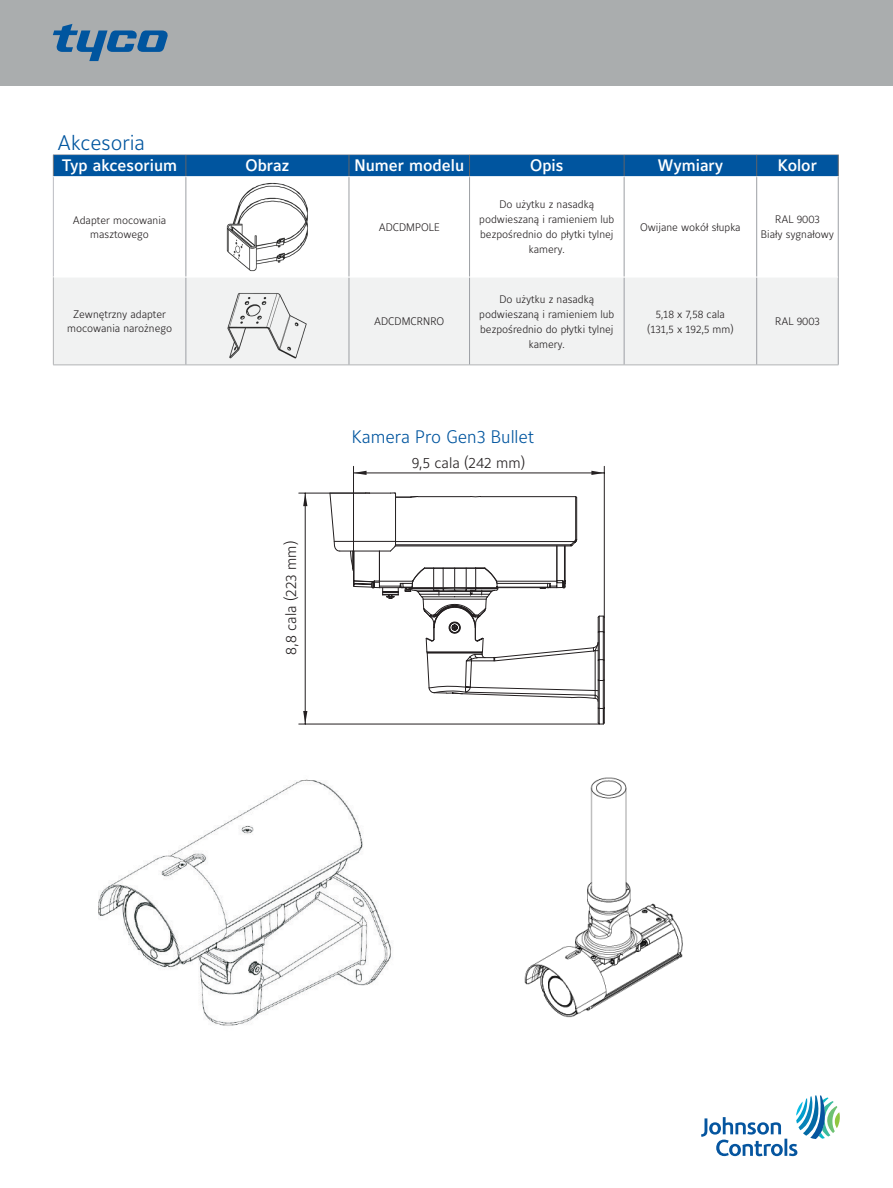
<style>
.page{position:relative;width:893px;height:1188px;background:#fff}
.page>*{position:absolute;margin:0;border:0;box-sizing:border-box;transform-origin:0 0}
.t1{font:300 21px "Maurea Jci Lf ML";color:#00559f}
.t2{font:300 18px "Maurea Jci Lf ML";color:#00559f}
.t3{font:500 16.5px "Maurea Jci Lf ML";color:#fff}
.t4{font:300 15px "Maurea Jci Lf ML";color:#231f20}
.t5{font:300 10.8px/15px "Maurea Jci Lf ML";color:#231f20;text-align:center}
</style>
<div class="page">
<div style="left:54px;top:278px;width:784px;height:87px;background:#f1f2f2"></div>
<div style="left:53px;top:155px;width:786px;height:22px;background:#00559f"></div>
<hr style="left:53px;top:154px;width:133px;height:1px;background:#bbbdc2">
<hr style="left:186px;top:154px;width:163px;height:1px;background:#bbbdc2">
<hr style="left:349px;top:154px;width:121px;height:1px;background:#bbbdc2">
<hr style="left:470px;top:154px;width:154px;height:1px;background:#bbbdc2">
<hr style="left:624px;top:154px;width:133px;height:1px;background:#bbbdc2">
<hr style="left:757px;top:154px;width:81px;height:1px;background:#bbbdc2">
<hr style="left:53px;top:177px;width:1px;height:100px;background:#bbbdc2">
<hr style="left:186px;top:177px;width:1px;height:100px;background:#9c9fa4">
<hr style="left:186px;top:277px;width:1px;height:88px;background:#9c9fa4">
<hr style="left:349px;top:177px;width:1px;height:100px;background:#9c9fa4">
<hr style="left:349px;top:277px;width:1px;height:88px;background:#9c9fa4">
<hr style="left:469px;top:177px;width:1px;height:100px;background:#9c9fa4">
<hr style="left:469px;top:277px;width:1px;height:88px;background:#9c9fa4">
<hr style="left:624px;top:177px;width:1px;height:100px;background:#9c9fa4">
<hr style="left:624px;top:277px;width:1px;height:88px;background:#9c9fa4">
<hr style="left:756px;top:177px;width:1px;height:100px;background:#9c9fa4">
<hr style="left:756px;top:277px;width:1px;height:88px;background:#9c9fa4">
<hr style="left:838px;top:177px;width:1px;height:100px;background:#9c9fa4">
<hr style="left:838px;top:277px;width:1px;height:88px;background:#9c9fa4">
<hr style="left:53px;top:176px;width:133px;height:1px;background:#fff">
<hr style="left:186px;top:176px;width:163px;height:1px;background:#fff">
<hr style="left:349px;top:176px;width:121px;height:1px;background:#fff">
<hr style="left:470px;top:176px;width:154px;height:1px;background:#fff">
<hr style="left:624px;top:176px;width:133px;height:1px;background:#fff">
<hr style="left:757px;top:176px;width:81px;height:1px;background:#fff">
<hr style="left:186px;top:277px;width:163px;height:1px;background:#fff">
<hr style="left:349px;top:277px;width:121px;height:1px;background:#fff">
<hr style="left:624px;top:277px;width:133px;height:1px;background:#fff">
<hr style="left:53px;top:277px;width:1px;height:88px;background:#b2b4b6">
<hr style="left:53px;top:365px;width:133px;height:1px;background:#b2b4b6">
<hr style="left:186px;top:365px;width:163px;height:1px;background:#b2b4b6">
<hr style="left:349px;top:365px;width:121px;height:1px;background:#b2b4b6">
<hr style="left:470px;top:365px;width:154px;height:1px;background:#b2b4b6">
<hr style="left:624px;top:365px;width:133px;height:1px;background:#b2b4b6">
<hr style="left:757px;top:365px;width:81px;height:1px;background:#b2b4b6">
<img style="left:226px;top:183px;width:82px;height:89px">
<img style="left:226px;top:281px;width:83px;height:80px">
<svg style="left:701px;top:1095px;width:139px;height:61px"></svg>
<svg style="left:330px;top:493px;width:274px;height:231px"></svg>
<svg style="left:591px;top:471px;width:13px;height:4px"></svg>
<svg style="left:354px;top:471px;width:13px;height:4px"></svg>
<hr style="left:604px;top:466px;width:1px;height:151px;background:#231f20">
<hr style="left:353px;top:466px;width:1px;height:118px;background:#231f20">
<hr style="left:353px;top:473px;width:251px;height:1px;background:#231f20">
<svg style="left:303px;top:711px;width:4px;height:13px"></svg>
<svg style="left:303px;top:494px;width:4px;height:12px"></svg>
<hr style="left:299px;top:724px;width:300px;height:1px;background:#231f20">
<hr style="left:299px;top:493px;width:71px;height:1px;background:#231f20">
<hr style="left:305px;top:493px;width:1px;height:231px;background:#231f20">
<img style="left:98px;top:779px;width:294px;height:247px">
<img style="left:524px;top:777px;width:159px;height:241px">
<div style="left:0;top:0;width:893px;height:85px;background:#aaadae"></div>
<svg style="left:53px;top:24px;width:115px;height:37px"></svg>
<h1 class="t1" style="left:58px;top:130px;width:89px">Akcesoria</h1>
<h3 class="t3" style="left:62px;top:155px;width:117px">Typ akcesorium</h3>
<h3 class="t3" style="left:246px;top:155px;width:45px">Obraz</h3>
<h3 class="t3" style="left:354px;top:155px;width:111px">Numer modelu</h3>
<h3 class="t3" style="left:530px;top:155px;width:35px">Opis</h3>
<h3 class="t3" style="left:658px;top:155px;width:67px">Wymiary</h3>
<h3 class="t3" style="left:778px;top:155px;width:41px">Kolor</h3>
<p class="t5" style="left:73px;top:213px;width:95px;line-height:13.5px">Adapter mocowania masztowego</p>
<p class="t5" style="left:379px;top:219px;width:63px">ADCDMPOLE</p>
<p class="t5" style="left:67px;top:308px;width:107px;line-height:13.5px">Zewnętrzny adapter mocowania narożnego</p>
<p class="t5" style="left:374px;top:314px;width:72px">ADCDMCRNRO</p>
<p class="t5" style="left:479px;top:197px;width:137px">Do użytku z nasadką podwieszaną i ramieniem lub bezpośrednio do płytki tylnej kamery.</p>
<p class="t5" style="left:479px;top:291px;width:137px">Do użytku z nasadką podwieszaną i ramieniem lub bezpośrednio do płytki tylnej kamery.</p>
<p class="t5" style="left:640px;top:219px;width:102px">Owijane wokół słupka</p>
<p class="t5" style="left:761px;top:212px;width:75px">RAL 9003<br>Biały sygnałowy</p>
<p class="t5" style="left:647px;top:306px;width:88px">5,18 x 7,58 cala (131,5 x 192,5 mm)</p>
<p class="t5" style="left:775px;top:314px;width:46px">RAL 9003</p>
<h3 class="t4" style="left:282px;top:655px;width:115px;rotate:-90deg">8,8 cala (223 mm)</h3>
<h2 class="t2" style="left:352px;top:426px;width:184px">Kamera Pro Gen3 Bullet</h2>
<h3 class="t4" style="left:412px;top:454px;width:115px">9,5 cala (242 mm)</h3>
</div>
